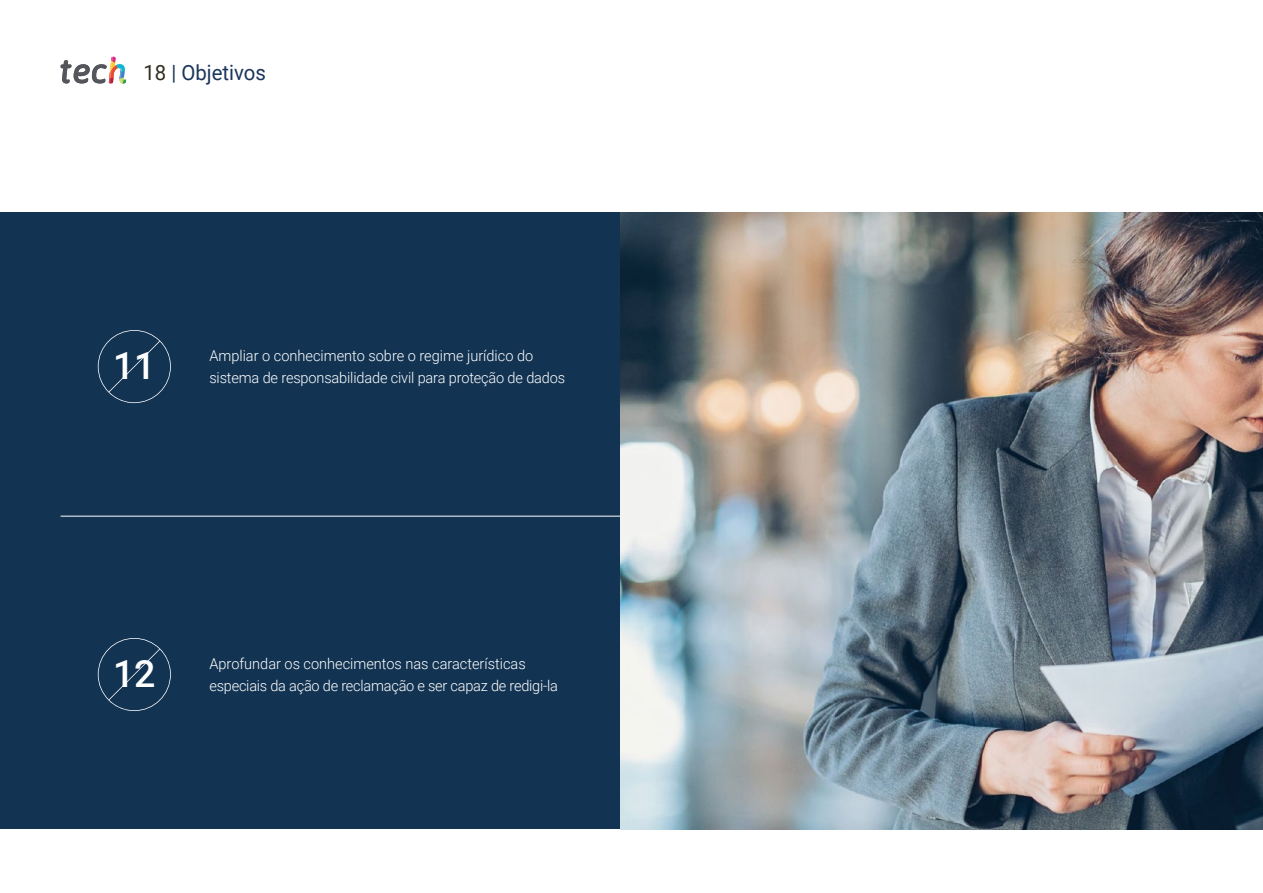
<style>
.page{position:relative;width:1263px;height:893px;background:#fff}
.page>*{position:absolute;margin:0;border:0;box-sizing:border-box;transform-origin:0 0}
.t1{font:500 37.5px "Roboto";color:#fff}
.t2{font:21px "Roboto";color:#1a355c}
.t3{font:300 15px/22.5px "Roboto";letter-spacing:-.01em;color:#fff}
.s1{color:#312e20}
</style>
<div class="page">
<svg style="left:61px;top:57px;width:65px;height:27px"></svg>
<div style="left:0;top:213px;width:621px;height:616px;background:#123352"></div>
<svg style="left:98px;top:330px;width:73px;height:73px"></svg>
<svg style="left:98px;top:638px;width:73px;height:73px"></svg>
<hr style="left:61px;top:516px;width:1202px;height:1px;background:#fff">
<img style="left:621px;top:213px;width:642px;height:616px">
<h2 class="t2" style="left:144px;top:57px;width:124px"><span class="s1">18</span> | Objetivos</h2>
<h1 class="t1" style="left:113px;top:340px;width:44px">11</h1>
<p class="t3" style="left:209px;top:344px;width:325px">Ampliar o conhecimento sobre o regime jurídico do</p>
<p class="t3" style="left:209px;top:366px;width:357px">sistema de responsabilidade civil para proteção de dados</p>
<h1 class="t1" style="left:113px;top:648px;width:44px">12</h1>
<p class="t3" style="left:209px;top:652px;width:350px">Aprofundar os conhecimentos nas características especiais da ação de reclamação e ser capaz de redigi-la</p>
</div>
